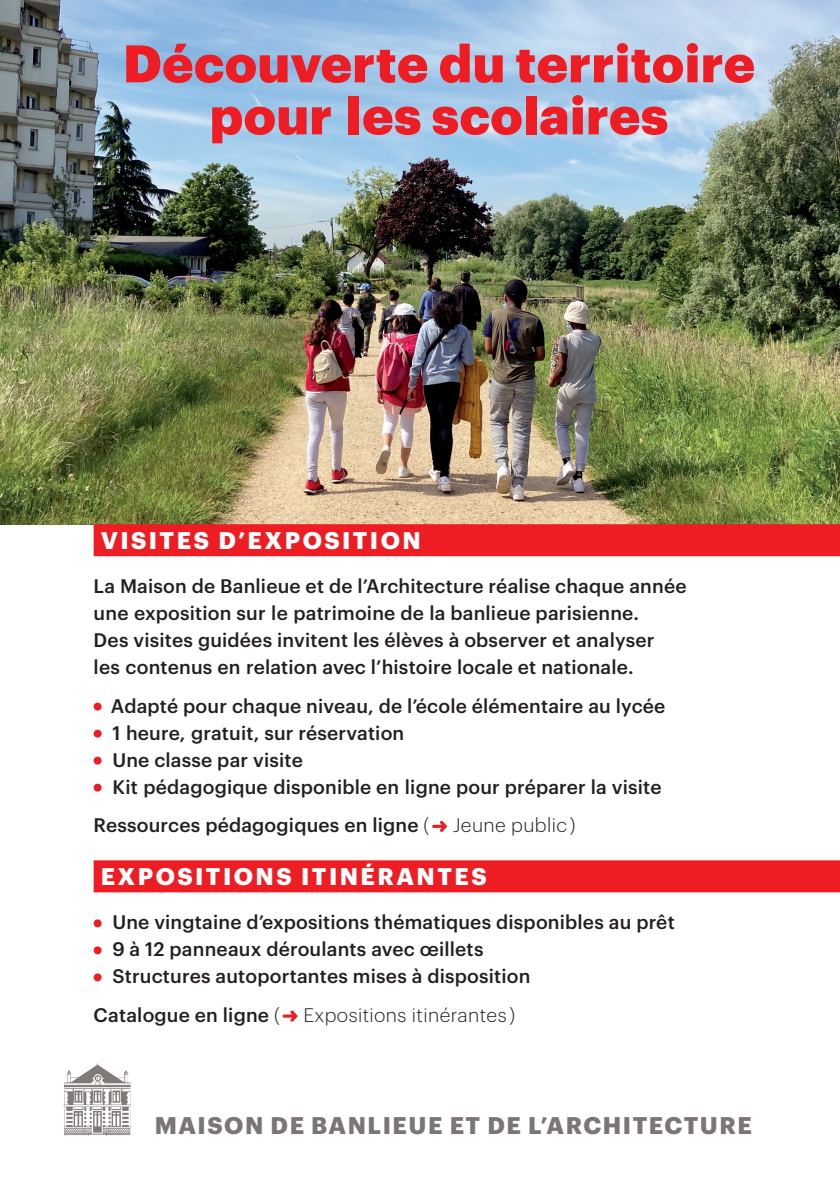
<style>
.page{position:relative;width:840px;height:1191px;background:#fff}
.page>*{position:absolute;margin:0;border:0;box-sizing:border-box;transform-origin:0 0}
.t1{font:900 51.6px/52px "Graphik";letter-spacing:.01em;color:#ee1d23;text-align:center}
.t2{font:700 23.6px "Graphik";letter-spacing:.105em;color:#fff}
.t3{font:700 23.6px "Graphik";letter-spacing:.065em;color:#7b7674}
.t4{font:500 19.2px/27px "Graphik";letter-spacing:.01em;color:#231f20}
.t5{font:300 19.2px "Graphik";letter-spacing:.02em;color:#231f20}
.s1{font-weight:300}
.s2{font-weight:500}
</style>
<div class="page">
<img style="left:0;top:0;width:839px;height:524px">
<img style="left:63px;top:1063px;width:68px;height:72px">
<div style="left:94px;top:524px;width:745px;height:32px;background:#ee1d23"></div>
<div style="left:94px;top:702px;width:7px;height:8px;background:#ee1d23;border-radius:50%"></div>
<div style="left:94px;top:729px;width:7px;height:8px;background:#ee1d23;border-radius:50%"></div>
<div style="left:94px;top:756px;width:7px;height:8px;background:#ee1d23;border-radius:50%"></div>
<div style="left:94px;top:783px;width:7px;height:8px;background:#ee1d23;border-radius:50%"></div>
<svg style="left:432px;top:820px;width:15px;height:12px"></svg>
<div style="left:94px;top:860px;width:745px;height:32px;background:#ee1d23"></div>
<div style="left:94px;top:919px;width:7px;height:8px;background:#ee1d23;border-radius:50%"></div>
<div style="left:94px;top:946px;width:7px;height:8px;background:#ee1d23;border-radius:50%"></div>
<div style="left:94px;top:973px;width:7px;height:8px;background:#ee1d23;border-radius:50%"></div>
<svg style="left:282px;top:1010px;width:16px;height:11px"></svg>
<p class="t1" style="left:123px;top:33px;width:633px">Découverte du territoire pour les scolaires</p>
<p class="t2" style="left:101px;top:522px;width:321px">VISITES D’EXPOSITION</p>
<p class="t4" style="left:94px;top:571px;width:594px">La Maison de Banlieue et de l’Architecture réalise chaque année une exposition sur le patrimoine de la banlieue parisienne.<br>Des visites guidées invitent les élèves à observer et analyser<br>les contenus en relation avec l’histoire locale et nationale.</p>
<p class="t4" style="left:111px;top:690px;width:555px">Adapté pour chaque niveau, de l’école élémentaire au lycée 1 heure, gratuit, sur réservation<br>Une classe par visite<br>Kit pédagogique disponible en ligne pour préparer la visite</p>
<p class="t4" style="left:94px;top:810px;width:483px">Ressources pédagogiques en ligne <span class="s1">( Jeune public )</span></p>
<p class="t2" style="left:101px;top:858px;width:387px">EXPOSITIONS ITINÉRANTES</p>
<p class="t4" style="left:112px;top:907px;width:563px">Une vingtaine d’expositions thématiques disponibles au prêt<br>9 à 12 panneaux déroulants avec œillets<br>Structures autoportantes mises à disposition</p>
<p class="t5" style="left:94px;top:1000px;width:423px"><span class="s2">Catalogue en ligne</span> ( Expositions itinérantes )</p>
<p class="t3" style="left:155px;top:1107px;width:598px">MAISON DE BANLIEUE ET DE L’ARCHITECTURE</p>
</div>
